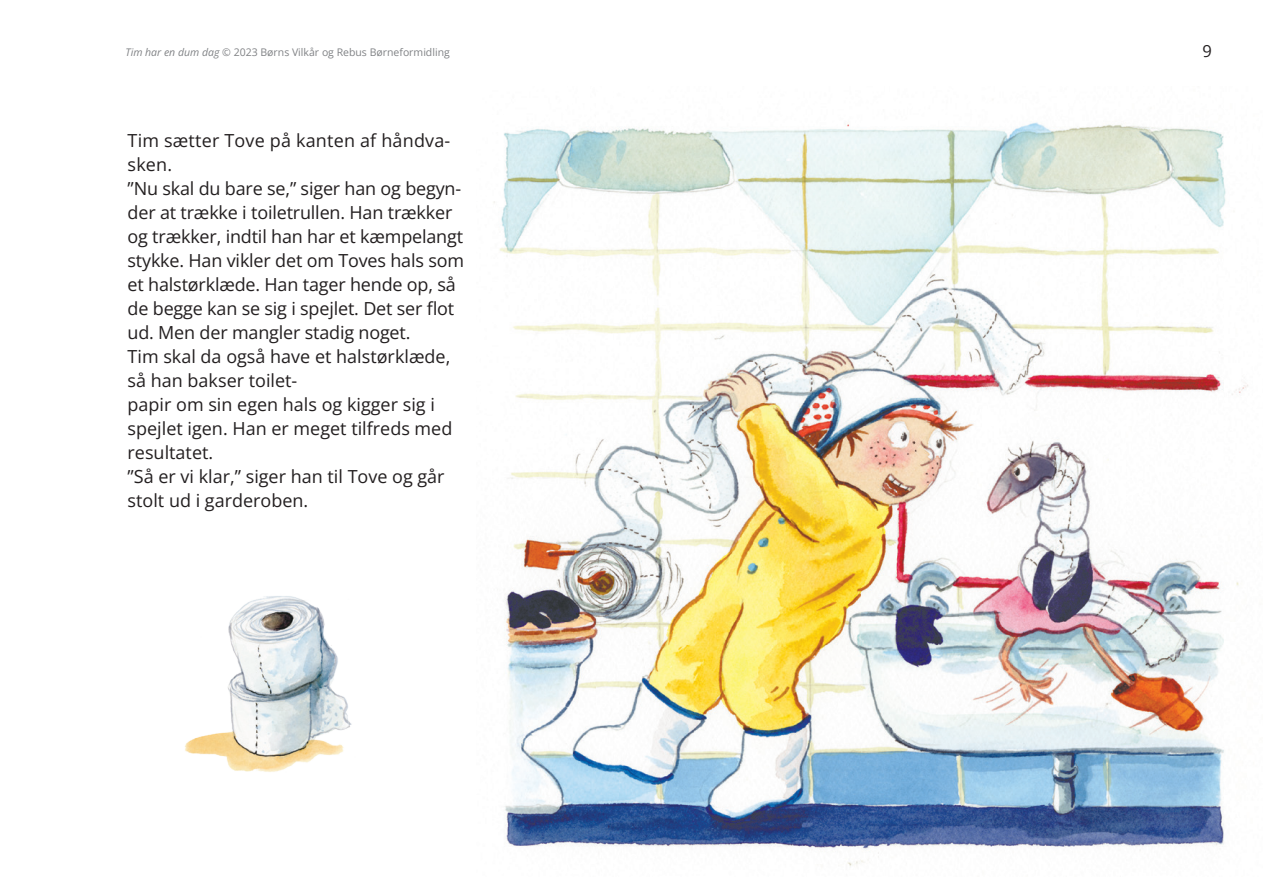
<style>
.page{position:relative;width:1263px;height:893px;background:#fff}
.page>*{position:absolute;margin:0;border:0;box-sizing:border-box;transform-origin:0 0}
.t1{font:18px/24px "Open Sans";letter-spacing:-.01em;color:#231f20}
.t2{font:18px/24px "Open Sans";letter-spacing:.01em;color:#231f20}
.t3{font:16.5px "Open Sans";color:#231f20}
.t4{font:10.5px "Open Sans";color:#808285}
.s1{font-style:italic}
</style>
<div class="page">
<img style="left:493px;top:122px;width:755px;height:745px">
<img style="left:185px;top:596px;width:167px;height:176px">
<p class="t4" style="left:125px;top:45px;width:326px"><span class="s1">Tim har en dum dag</span> © 2023 Børns Vilkår og Rebus Børneformidling</p>
<p class="t3" style="left:1202px;top:40px;width:11px">9</p>
<p class="t2" style="left:128px;top:128px;width:324px">Tim sætter Tove på kanten af håndva&shy;sken.</p>
<p class="t1" style="left:128px;top:176px;width:338px">”Nu skal du bare se,” siger han og begyn&shy;der at trække i toiletrullen. Han trækker og trækker, indtil han har et kæmpelangt stykke. Han vikler det om Toves hals som et halstørklæde. Han tager hende op, så de begge kan se sig i spejlet. Det ser flot ud. Men der mangler stadig noget.</p>
<p class="t1" style="left:128px;top:344px;width:324px">Tim skal da også have et halstørklæde, så han bakser toilet-</p>
<p class="t1" style="left:128px;top:392px;width:326px">papir om sin egen hals og kigger sig i spejlet igen. Han er meget tilfreds med resultatet.</p>
<p class="t1" style="left:128px;top:464px;width:319px">”Så er vi klar,” siger han til Tove og går stolt ud i garderoben.</p>
</div>
